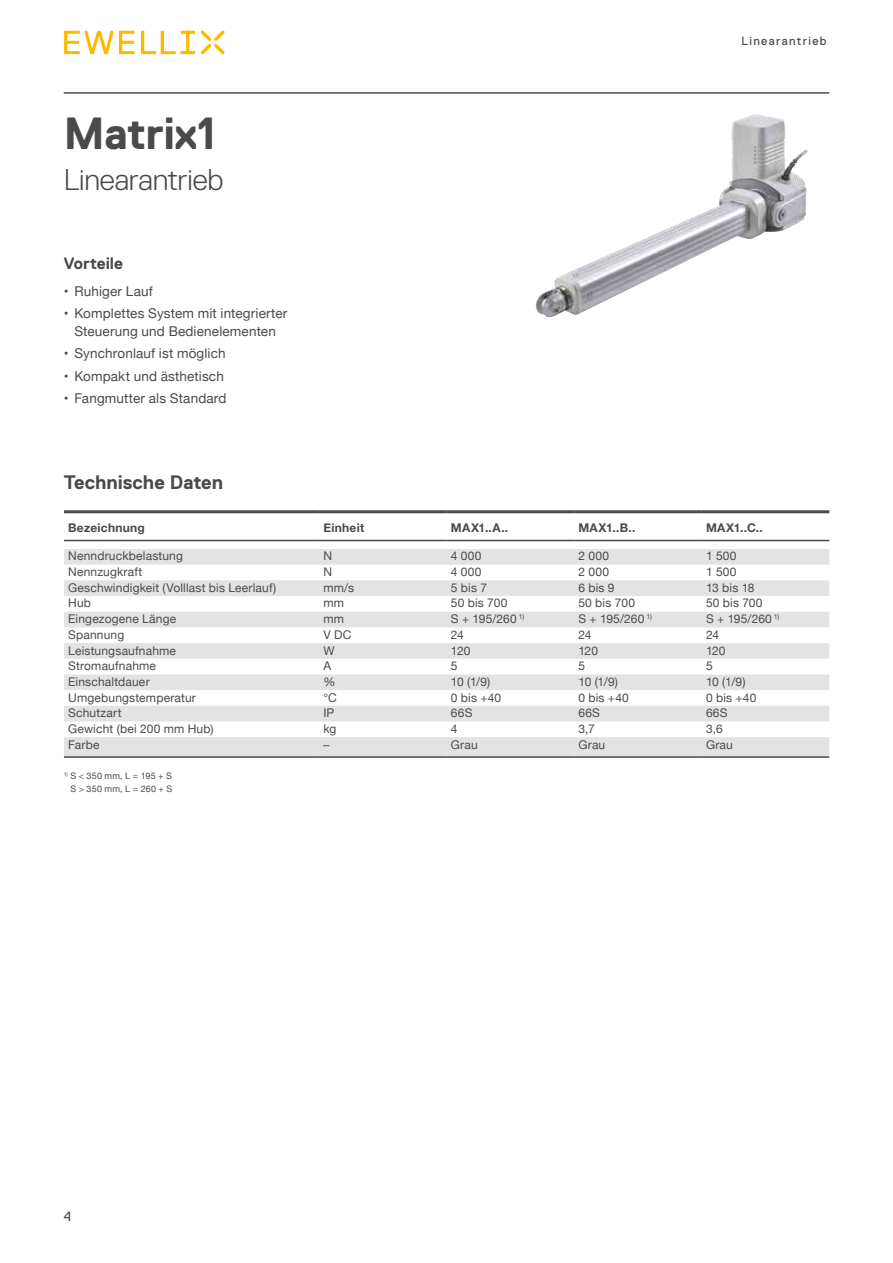
<style>
.page{position:relative;width:893px;height:1263px;background:#fff}
.page>*{position:absolute;margin:0;border:0;box-sizing:border-box;transform-origin:0 0}
.t1{font:700 45px "Replica Std";letter-spacing:-.01em;color:#4a4a49}
.t2{font:300 30px "Replica Std";letter-spacing:-.005em;color:#4a4a49}
.t3{font:700 19.5px "Replica Std";letter-spacing:-.005em;color:#4a4a49}
.t4{font:700 16.5px "Replica Std";color:#4a4a49}
.t5{font:13.5px/18px "Helvetica Neue";letter-spacing:.01em;color:#4a4a49;text-align:center}
.t6{font:13.5px "Replica Std";color:#4a4a49}
.t7{font:12px "Helvetica Neue";letter-spacing:.015em;color:#4a4a49}
.t8{font:700 12px "Helvetica Neue";letter-spacing:.025em;color:#4a4a49}
.t9{font:12px "Replica Std";letter-spacing:.11em;color:#4a4a49}
.t10{font:9px/13.5px "Helvetica Neue";letter-spacing:.025em;color:#4a4a49;text-align:right}
</style>
<div class="page">
<svg style="left:64px;top:31px;width:131px;height:23px"></svg>
<svg style="left:201px;top:31px;width:23px;height:23px"></svg>
<hr style="left:64px;top:93px;width:765px;height:1px;background:#4a4a49">
<img style="left:536px;top:114px;width:272px;height:204px">
<svg style="left:64px;top:549px;width:765px;height:207px;fill:#e3e3e3"></svg>
<hr style="left:64px;top:510px;width:255px;height:3px;background:#4a4a49">
<hr style="left:64px;top:540px;width:255px;height:1px;background:#4a4a49">
<hr style="left:319px;top:510px;width:128px;height:3px;background:#4a4a49">
<hr style="left:319px;top:540px;width:128px;height:1px;background:#4a4a49">
<hr style="left:447px;top:510px;width:127px;height:3px;background:#4a4a49">
<hr style="left:447px;top:540px;width:127px;height:1px;background:#4a4a49">
<hr style="left:574px;top:510px;width:128px;height:3px;background:#4a4a49">
<hr style="left:574px;top:540px;width:128px;height:1px;background:#4a4a49">
<hr style="left:702px;top:510px;width:127px;height:3px;background:#4a4a49">
<hr style="left:702px;top:540px;width:127px;height:1px;background:#4a4a49">
<hr style="left:64px;top:756px;width:255px;height:2px;background:#4a4a49">
<hr style="left:319px;top:756px;width:128px;height:2px;background:#4a4a49">
<hr style="left:447px;top:756px;width:127px;height:2px;background:#4a4a49">
<hr style="left:574px;top:756px;width:128px;height:2px;background:#4a4a49">
<hr style="left:702px;top:756px;width:127px;height:2px;background:#4a4a49">
<h1 class="t1" style="left:64px;top:109px;width:153px">Matrix1</h1>
<h2 class="t2" style="left:64px;top:163px;width:161px">Linearantrieb</h2>
<h3 class="t4" style="left:64px;top:254px;width:61px">Vorteile</h3>
<p class="t5" style="left:64px;top:283px;width:90px">• Ruhiger Lauf</p>
<p class="t5" style="left:64px;top:305px;width:225px">• Komplettes System mit integrierter<br>Steuerung und Bedienelementen</p>
<p class="t5" style="left:64px;top:345px;width:163px">• Synchronlauf ist möglich</p>
<p class="t5" style="left:64px;top:368px;width:162px">• Kompakt und ästhetisch</p>
<p class="t5" style="left:64px;top:390px;width:164px">• Fangmutter als Standard</p>
<h3 class="t3" style="left:64px;top:471px;width:161px">Technische Daten</h3>
<p class="t9" style="left:742px;top:34px;width:86px">Linearantrieb</p>
<p class="t8" style="left:68px;top:518px;width:78px">Bezeichnung</p>
<p class="t8" style="left:323px;top:518px;width:42px">Einheit</p>
<p class="t8" style="left:451px;top:518px;width:59px">MAX1..A..</p>
<p class="t8" style="left:578px;top:518px;width:58px">MAX1..B..</p>
<p class="t8" style="left:706px;top:518px;width:58px">MAX1..C..</p>
<p class="t7" style="left:68px;top:547px;width:116px">Nenndruckbelastung</p>
<p class="t7" style="left:323px;top:547px;width:10px">N</p>
<p class="t7" style="left:451px;top:547px;width:32px">4 000</p>
<p class="t7" style="left:578px;top:547px;width:32px">2 000</p>
<p class="t7" style="left:706px;top:547px;width:32px">1 500</p>
<p class="t7" style="left:68px;top:563px;width:75px">Nennzugkraft</p>
<p class="t7" style="left:323px;top:563px;width:10px">N</p>
<p class="t7" style="left:451px;top:563px;width:32px">4 000</p>
<p class="t7" style="left:578px;top:563px;width:32px">2 000</p>
<p class="t7" style="left:706px;top:563px;width:32px">1 500</p>
<p class="t7" style="left:68px;top:579px;width:210px">Geschwindigkeit (Volllast bis Leerlauf)</p>
<p class="t7" style="left:323px;top:579px;width:32px">mm/s</p>
<p class="t7" style="left:451px;top:579px;width:38px">5 bis 7</p>
<p class="t7" style="left:578px;top:579px;width:38px">6 bis 9</p>
<p class="t7" style="left:706px;top:579px;width:50px">13 bis 18</p>
<p class="t7" style="left:68px;top:594px;width:24px">Hub</p>
<p class="t7" style="left:323px;top:594px;width:22px">mm</p>
<p class="t7" style="left:451px;top:594px;width:58px">50 bis 700</p>
<p class="t7" style="left:578px;top:594px;width:58px">50 bis 700</p>
<p class="t7" style="left:706px;top:594px;width:58px">50 bis 700</p>
<p class="t7" style="left:68px;top:610px;width:110px">Eingezogene Länge</p>
<p class="t7" style="left:323px;top:610px;width:22px">mm</p>
<p class="t7" style="left:451px;top:610px;width:75px">S + 195/260 <sup>1)</sup></p>
<p class="t7" style="left:578px;top:610px;width:75px">S + 195/260 <sup>1)</sup></p>
<p class="t7" style="left:706px;top:610px;width:75px">S + 195/260 <sup>1)</sup></p>
<p class="t7" style="left:68px;top:626px;width:58px">Spannung</p>
<p class="t7" style="left:323px;top:626px;width:30px">V DC</p>
<p class="t7" style="left:451px;top:626px;width:15px">24</p>
<p class="t7" style="left:578px;top:626px;width:15px">24</p>
<p class="t7" style="left:706px;top:626px;width:15px">24</p>
<p class="t7" style="left:68px;top:641px;width:109px">Leistungsaufnahme</p>
<p class="t7" style="left:323px;top:641px;width:13px">W</p>
<p class="t7" style="left:451px;top:641px;width:21px">120</p>
<p class="t7" style="left:578px;top:641px;width:21px">120</p>
<p class="t7" style="left:706px;top:641px;width:21px">120</p>
<p class="t7" style="left:68px;top:657px;width:89px">Stromaufnahme</p>
<p class="t7" style="left:323px;top:657px;width:9px">A</p>
<p class="t7" style="left:451px;top:657px;width:8px">5</p>
<p class="t7" style="left:578px;top:657px;width:8px">5</p>
<p class="t7" style="left:706px;top:657px;width:8px">5</p>
<p class="t7" style="left:68px;top:673px;width:83px">Einschaltdauer</p>
<p class="t7" style="left:323px;top:673px;width:13px">%</p>
<p class="t7" style="left:451px;top:673px;width:41px">10 (1/9)</p>
<p class="t7" style="left:578px;top:673px;width:41px">10 (1/9)</p>
<p class="t7" style="left:706px;top:673px;width:41px">10 (1/9)</p>
<p class="t7" style="left:68px;top:689px;width:129px">Umgebungstemperatur</p>
<p class="t7" style="left:323px;top:689px;width:15px">°C</p>
<p class="t7" style="left:451px;top:689px;width:52px">0 bis +40</p>
<p class="t7" style="left:578px;top:689px;width:52px">0 bis +40</p>
<p class="t7" style="left:706px;top:689px;width:52px">0 bis +40</p>
<p class="t7" style="left:68px;top:704px;width:55px">Schutzart</p>
<p class="t7" style="left:323px;top:704px;width:13px">IP</p>
<p class="t7" style="left:451px;top:704px;width:23px">66S</p>
<p class="t7" style="left:578px;top:704px;width:23px">66S</p>
<p class="t7" style="left:706px;top:704px;width:23px">66S</p>
<p class="t7" style="left:68px;top:720px;width:147px">Gewicht (bei 200 mm Hub)</p>
<p class="t7" style="left:323px;top:720px;width:15px">kg</p>
<p class="t7" style="left:451px;top:720px;width:8px">4</p>
<p class="t7" style="left:578px;top:720px;width:18px">3,7</p>
<p class="t7" style="left:706px;top:720px;width:18px">3,6</p>
<p class="t7" style="left:68px;top:736px;width:33px">Farbe</p>
<p class="t7" style="left:323px;top:736px;width:7px">–</p>
<p class="t7" style="left:451px;top:736px;width:28px">Grau</p>
<p class="t7" style="left:578px;top:736px;width:28px">Grau</p>
<p class="t7" style="left:706px;top:736px;width:28px">Grau</p>
<p class="t10" style="left:64px;top:769px;width:110px"><sup>1)</sup> S&lt;350mm,L=195+S<br>S&gt;350mm,L=260+S</p>
<p class="t6" style="left:64px;top:1209px;width:9px">4</p>
</div>
